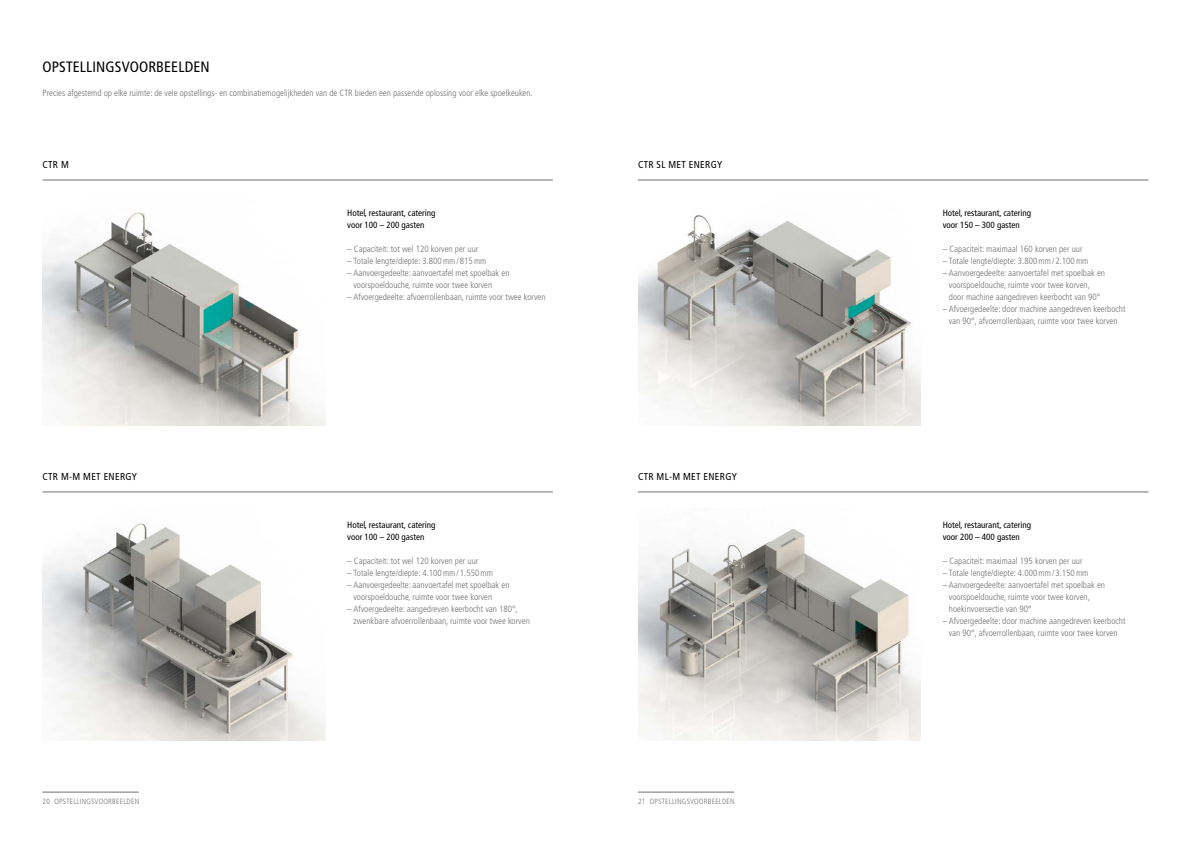
<style>
.page{position:relative;width:1191px;height:842px;background:#fff}
.page>*{position:absolute;margin:0;border:0;box-sizing:border-box;transform-origin:0 0}
.t1{font:condensed 15px "Frutiger LT Pro";letter-spacing:.01em;color:#000}
.t2{font:condensed 10px "Frutiger LT Pro";letter-spacing:.03em;color:#000}
.t3{font:300 condensed 9px/12px "Frutiger LT Pro";color:#6f7070}
.t4{font:condensed 9px/12px "Frutiger LT Pro";color:#000}
.t5{font:300 condensed 7.6px "Frutiger LT Pro";letter-spacing:.03em;color:#6f7070}
</style>
<div class="page">
<img style="left:43px;top:212px;width:282px;height:213px">
<img style="left:43px;top:523px;width:282px;height:217px">
<img style="left:638px;top:215px;width:283px;height:210px">
<img style="left:638px;top:528px;width:283px;height:212px">
<hr style="left:43px;top:180px;width:510px;height:1px;background:#6f7070">
<hr style="left:638px;top:180px;width:510px;height:1px;background:#6f7070">
<hr style="left:43px;top:492px;width:510px;height:1px;background:#6f7070">
<hr style="left:638px;top:492px;width:510px;height:1px;background:#6f7070">
<hr style="left:43px;top:792px;width:96px;height:1px;background:#6f7070">
<hr style="left:638px;top:792px;width:96px;height:1px;background:#6f7070">
<h1 class="t1" style="left:43px;top:58px;width:169px">OPSTELLINGSVOORBEELDEN</h1>
<p class="t3" style="left:43px;top:87px;width:492px">Precies afgestemd op elke ruimte: de vele opstellings- en combinatiemogelijkheden van de CTR bieden een passende oplossing voor elke spoelkeuken.</p>
<p class="t2" style="left:43px;top:159px;width:28px">CTR M</p>
<p class="t2" style="left:638px;top:159px;width:86px">CTR SL MET ENERGY</p>
<p class="t4" style="left:347px;top:207px;width:90px">Hotel, restaurant, catering voor 100 – 200 gasten</p>
<p class="t3" style="left:347px;top:243px;width:133px">– Capaciteit: tot wel 120 korven per uur</p>
<p class="t3" style="left:347px;top:255px;width:141px">– Totale lengte/diepte: 3.800mm/ 815mm</p>
<p class="t3" style="left:353px;top:267px;width:158px;text-indent:-6px">– Aanvoergedeelte: aanvoertafel met spoelbak en voorspoeldouche, ruimte voor twee korven</p>
<p class="t3" style="left:347px;top:291px;width:200px">– Afvoergedeelte: afvoerrollenbaan, ruimte voor twee korven</p>
<p class="t2" style="left:43px;top:471px;width:96px">CTR M-M MET ENERGY</p>
<p class="t2" style="left:638px;top:471px;width:100px">CTR ML-M MET ENERGY</p>
<p class="t4" style="left:347px;top:519px;width:90px">Hotel, restaurant, catering voor 100 – 200 gasten</p>
<p class="t3" style="left:347px;top:555px;width:133px">– Capaciteit: tot wel 120 korven per uur</p>
<p class="t3" style="left:347px;top:567px;width:147px">– Totale lengte/diepte: 4.100mm/ 1.550mm</p>
<p class="t3" style="left:353px;top:579px;width:158px;text-indent:-6px">– Aanvoergedeelte: aanvoertafel met spoelbak en voorspoeldouche, ruimte voor twee korven</p>
<p class="t3" style="left:353px;top:603px;width:178px;text-indent:-6px">– Afvoergedeelte: aangedreven keerbocht van 180°, zwenkbare afvoerrollenbaan, ruimte voor twee korven</p>
<p class="t5" style="left:43px;top:797px;width:98px">20 OPSTELLINGSVOORBEELDEN</p>
<p class="t5" style="left:638px;top:797px;width:98px">21 OPSTELLINGSVOORBEELDEN</p>
<p class="t4" style="left:942px;top:207px;width:90px">Hotel, restaurant, catering voor 150 – 300 gasten</p>
<p class="t3" style="left:942px;top:243px;width:141px">– Capaciteit: maximaal 160 korven per uur</p>
<p class="t3" style="left:942px;top:255px;width:147px">– Totale lengte/diepte: 3.800mm/ 2.100mm</p>
<p class="t3" style="left:949px;top:267px;width:158px;text-indent:-6px">– Aanvoergedeelte: aanvoertafel met spoelbak en voorspoeldouche, ruimte voor twee korven, door machine aangedreven keerbocht van 90°</p>
<p class="t3" style="left:942px;top:303px;width:184px;text-align:center">– Afvoergedeelte: door machine aangedreven keerbocht van 90°, afvoerrollenbaan, ruimte voor twee korven</p>
<p class="t4" style="left:942px;top:519px;width:90px">Hotel, restaurant, catering voor 200 – 400 gasten</p>
<p class="t3" style="left:942px;top:555px;width:141px">– Capaciteit: maximaal 195 korven per uur</p>
<p class="t3" style="left:942px;top:567px;width:147px">– Totale lengte/diepte: 4.000mm/ 3.150mm</p>
<p class="t3" style="left:949px;top:579px;width:158px;text-indent:-6px">– Aanvoergedeelte: aanvoertafel met spoelbak en voorspoeldouche, ruimte voor twee korven, hoekinvoersectie van 90°</p>
<p class="t3" style="left:942px;top:615px;width:184px;text-align:center">– Afvoergedeelte: door machine aangedreven keerbocht van 90°, afvoerrollenbaan, ruimte voor twee korven</p>
</div>
